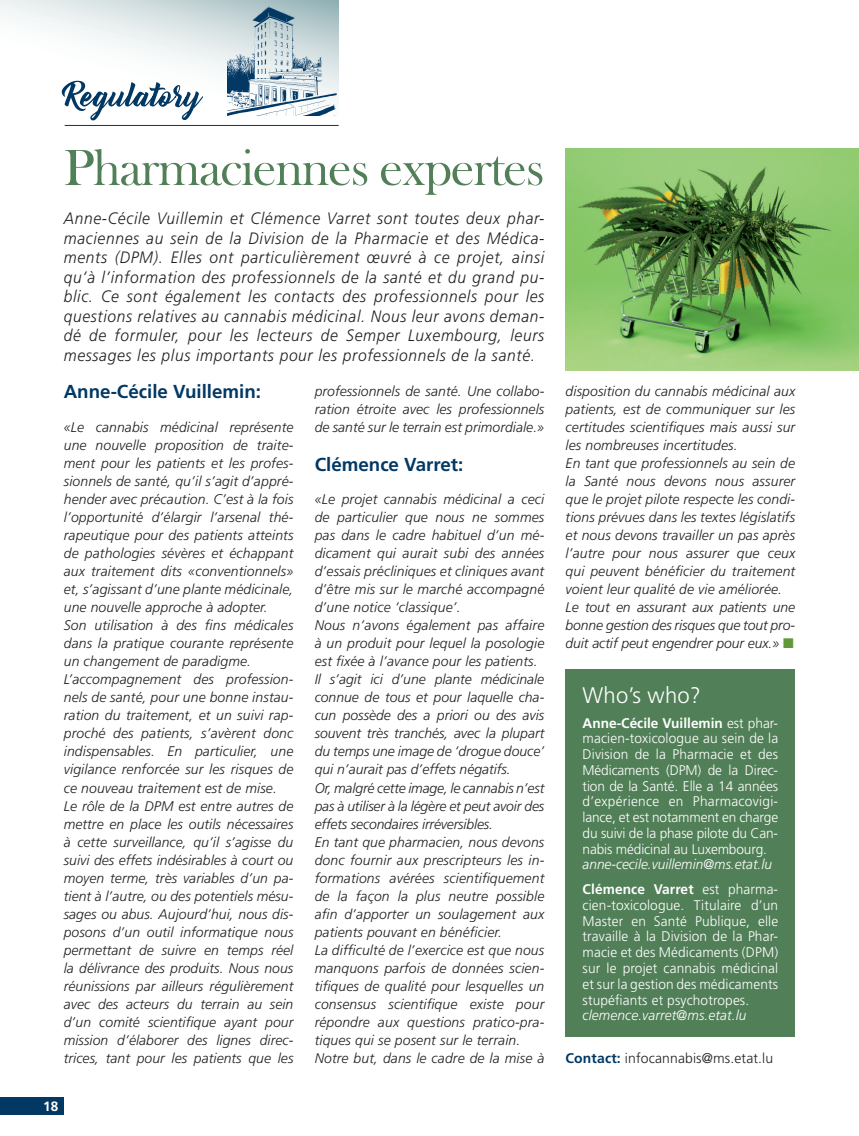
<style>
.page{position:relative;width:859px;height:1136px;background:#fff}
.page>*{position:absolute;margin:0;border:0;box-sizing:border-box;transform-origin:0 0}
.t1{font:52.5px "Bask Old Face";letter-spacing:-.02em;color:#517f57}
.t2{font:300 22.5px "Frutiger";letter-spacing:.01em;color:#fff}
.t3{font:700 18.75px "Frutiger";color:#013864}
.t4{font:italic 300 16.5px/19.5px "Frutiger";letter-spacing:.045em;color:#231f20;text-align:justify;scale:.94 1}
.t5{font:italic 300 13.95px/18px "Frutiger";letter-spacing:.01em;color:#231f20;text-align:justify}
.t6{font:300 13.95px/15.8px "Frutiger";letter-spacing:-.01em;color:#fff;text-align:justify}
.t7{font:italic 300 13.95px "Frutiger";color:#fff}
.t8{font:300 13.95px "Frutiger";letter-spacing:.01em;color:#231f20}
.t9{font:700 13.5px "Frutiger";color:#fff}
.s1{color:#619938}
.s2{font-weight:700}
.s3{font-weight:700;color:#013864}
</style>
<div class="page">
<div style="left:566px;top:669px;width:229px;height:368px;background:#517f57"></div>
<div style="left:0;top:1097px;width:64px;height:17px;background:#013864"></div>
<img style="left:566px;top:149px;width:293px;height:221px">
<svg style="left:0;top:0;width:339px;height:116px"></svg>
<svg style="left:62px;top:81px;width:141px;height:39px"></svg>
<hr style="left:65px;top:125px;width:274px;height:1px;background:#013864">
<img style="left:227px;top:6px;width:112px;height:109px">
<p class="t1" style="left:64px;top:139px;width:482px">Pharmaciennes expertes</p>
<p class="t4" style="left:64px;top:209px;width:513px">Anne-Cécile Vuillemin et Clémence Varret sont toutes deux phar&shy;maciennes au sein de la Division de la Pharmacie et des Médica&shy;ments (DPM). Elles ont particulièrement œuvré à ce projet, ainsi qu’à l’information des professionnels de la santé et du grand pu&shy;blic. Ce sont également les contacts des professionnels pour les questions relatives au cannabis médicinal. Nous leur avons deman&shy;dé de formuler, pour les lecteurs de Semper Luxembourg, leurs messages les plus importants pour les professionnels de la santé.</p>
<p class="t3" style="left:64px;top:380px;width:199px">Anne-Cécile Vuillemin:</p>
<p class="t5" style="left:64px;top:418px;width:231px">«Le cannabis médicinal représente une nouvelle proposition de traite&shy;ment pour les patients et les profes&shy;sionnels de santé, qu’il s’agit d’appré&shy;hender avec précaution. C’est à la fois l’opportunité d’élargir l’arsenal thé&shy;rapeutique pour des patients atteints de pathologies sévères et échappant aux traitement dits «conventionnels» et, s’agissant d’une plante médicinale, une nouvelle approche à adopter.</p>
<p class="t5" style="left:64px;top:616px;width:231px">Son utilisation à des fins médicales dans la pratique courante représente un changement de paradigme.</p>
<p class="t5" style="left:64px;top:670px;width:231px">L’accompagnement des profession&shy;nels de santé, pour une bonne instau&shy;ration du traitement, et un suivi rap&shy;proché des patients, s’avèrent donc indispensables. En particulier, une vigilance renforcée sur les risques de ce nouveau traitement est de mise.</p>
<p class="t5" style="left:64px;top:796px;width:231px">Le rôle de la DPM est entre autres de mettre en place les outils nécessaires à cette surveillance, qu’il s’agisse du suivi des effets indésirables à court ou moyen terme, très variables d’un pa&shy;tient à l’autre, ou des potentiels mésu&shy;sages ou abus. Aujourd’hui, nous dis&shy;posons d’un outil informatique nous permettant de suivre en temps réel la délivrance des produits. Nous nous réunissions par ailleurs régulièrement avec des acteurs du terrain au sein d’un comité scientifique ayant pour mission d’élaborer des lignes direc&shy;trices, tant pour les patients que les</p>
<p class="t9" style="left:43px;top:1098px;width:17px">18</p>
<p class="t5" style="left:315px;top:382px;width:231px">professionnels de santé. Une collabo&shy;ration étroite avec les professionnels de santé sur le terrain est primordiale.»</p>
<p class="t3" style="left:315px;top:453px;width:150px">Clémence Varret:</p>
<p class="t5" style="left:315px;top:490px;width:231px">«Le projet cannabis médicinal a ceci de particulier que nous ne sommes pas dans le cadre habituel d’un mé&shy;dicament qui aurait subi des années d’essais précliniques et cliniques avant d’être mis sur le marché accompagné d’une notice ‘classique’.</p>
<p class="t5" style="left:315px;top:616px;width:231px">Nous n’avons également pas affaire à un produit pour lequel la posologie est fixée à l’avance pour les patients.</p>
<p class="t5" style="left:315px;top:670px;width:231px">Il s’agit ici d’une plante médicinale connue de tous et pour laquelle cha&shy;cun possède des a priori ou des avis souvent très tranchés, avec la plupart du temps une image de ‘drogue douce’ qui n’aurait pas d’effets négatifs.</p>
<p class="t5" style="left:315px;top:778px;width:231px">Or, malgré cette image, le cannabis n’est pas à utiliser à la légère et peut avoir des effets secondaires irréversibles.</p>
<p class="t5" style="left:315px;top:832px;width:231px">En tant que pharmacien, nous devons donc fournir aux prescripteurs les in&shy;formations avérées scientifiquement de la façon la plus neutre possible afin d’apporter un soulagement aux patients pouvant en bénéficier.</p>
<p class="t5" style="left:315px;top:940px;width:231px">La difficulté de l’exercice est que nous manquons parfois de données scien&shy;tifiques de qualité pour lesquelles un consensus scientifique existe pour répondre aux questions pratico-pra&shy;tiques qui se posent sur le terrain.</p>
<p class="t5" style="left:315px;top:1048px;width:231px">Notre but, dans le cadre de la mise à</p>
<p class="t5" style="left:566px;top:382px;width:231px">disposition du cannabis médicinal aux patients, est de communiquer sur les certitudes scientifiques mais aussi sur les nombreuses incertitudes.</p>
<p class="t5" style="left:566px;top:454px;width:231px">En tant que professionnels au sein de la Santé nous devons nous assurer que le projet pilote respecte les condi&shy;tions prévues dans les textes législatifs et nous devons travailler un pas après l’autre pour nous assurer que ceux qui peuvent bénéficier du traitement voient leur qualité de vie améliorée.</p>
<p class="t5" style="left:566px;top:598px;width:231px">Le tout en assurant aux patients une bonne gestion des risques que tout pro&shy;duit actif peut engendrer pour eux.» <span class="s1">■</span></p>
<p class="t2" style="left:583px;top:682px;width:120px">Who’s who?</p>
<p class="t6" style="left:583px;top:715px;width:197px"><span class="s2">Anne-Cécile Vuillemin</span> est phar&shy;macien-toxicologue au sein de la Division de la Pharmacie et des Médicaments (DPM) de la Direc&shy;tion de la Santé. Elle a 14 années d’expérience en Pharmacovigi&shy;lance, et est notamment en charge du suivi de la phase pilote du Can&shy;nabis médicinal au Luxembourg.</p>
<p class="t7" style="left:583px;top:856px;width:191px">anne-cecile.vuillemin@ms.etat.lu</p>
<p class="t6" style="left:583px;top:881px;width:197px"><span class="s2">Clémence Varret</span> est pharma&shy;cien-toxicologue. Titulaire d’un Master en Santé Publique, elle travaille à la Division de la Phar&shy;macie et des Médicaments (DPM) sur le projet cannabis médicinal et sur la gestion des médicaments stupéfiants et psychotropes.</p>
<p class="t7" style="left:583px;top:1007px;width:165px">clemence.varret@ms.etat.lu</p>
<p class="t8" style="left:566px;top:1049px;width:209px"><span class="s3">Contact:</span> infocannabis@ms.etat.lu</p>
</div>
